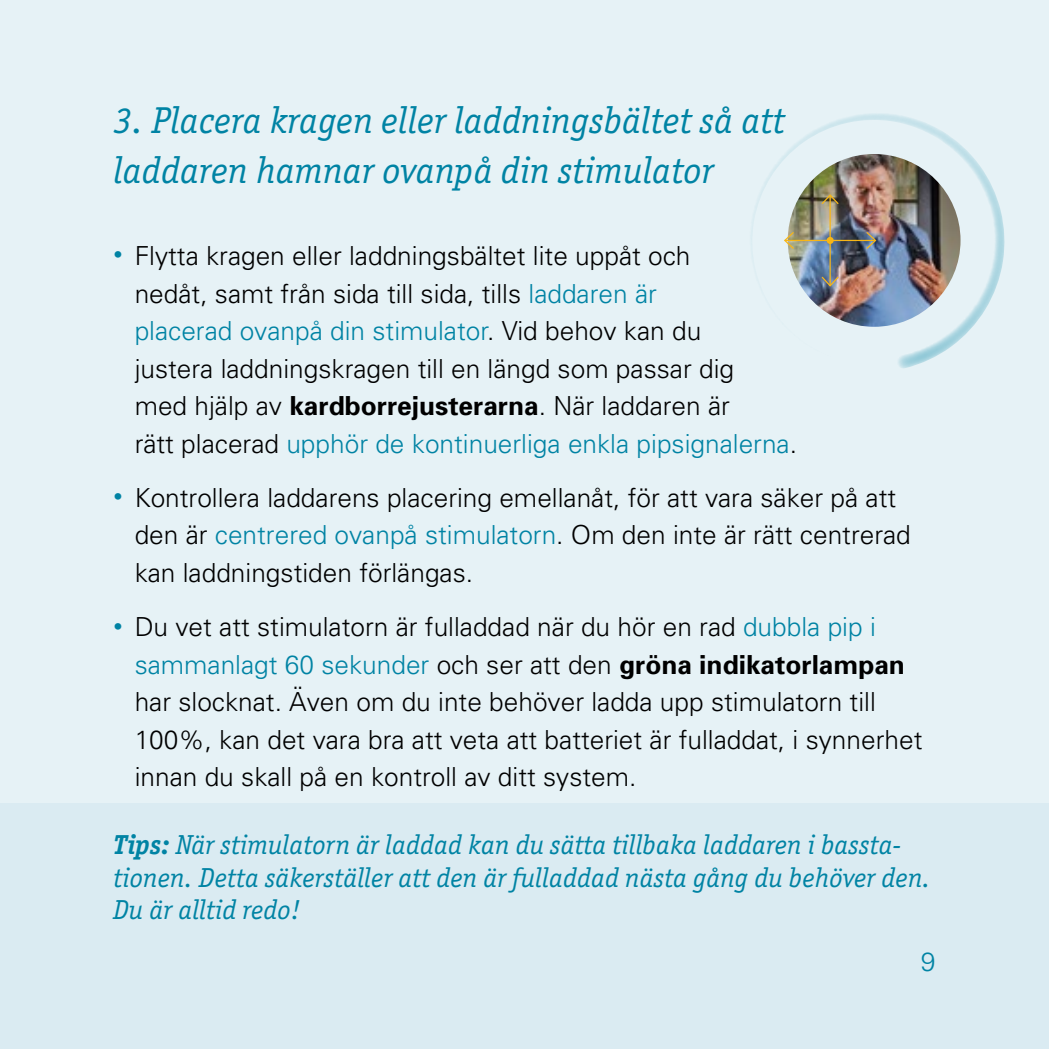
<style>
.page{position:relative;width:1049px;height:1049px;background:#e6f2f6}
.page>*{position:absolute;margin:0;border:0;box-sizing:border-box;transform-origin:0 0}
.t1{font:italic 37.5px/50px "Officina Ser ITC Std";letter-spacing:.01em;color:#0083a4}
.t2{font:italic 27.5px/32.5px "Officina Ser ITC Std";letter-spacing:.01em;color:#0083a4}
.t3{font:300 26.25px/37.5px "Univers";color:#000}
.t4{font:300 26.25px "Univers";color:#0083a4}
.s1{font-size:18.25px;color:#0083a4}
.s2{color:#0083a4}
.s3{font-weight:700}
</style>
<div class="page">
<div style="left:0;top:804px;width:1049px;height:245px;background:#daebf2"></div>
<svg style="left:751px;top:114px;width:254px;height:254px"></svg>
<img style="left:788px;top:154px;width:172px;height:173px;border-radius:86px">
<hr style="left:785px;top:240px;width:90px;height:1px;background:#f7b617">
<svg style="left:783px;top:231px;width:12px;height:19px"></svg>
<svg style="left:865px;top:231px;width:12px;height:19px"></svg>
<hr style="left:829px;top:195px;width:2px;height:91px;background:#f7b617">
<svg style="left:820px;top:193px;width:20px;height:13px"></svg>
<svg style="left:820px;top:275px;width:20px;height:13px"></svg>
<div style="left:826px;top:237px;width:8px;height:7px;background:#f7b617;border-radius:50%"></div>
<h1 class="t1" style="left:113px;top:96px;width:673px">3. Placera kragen eller laddningsbältet så att laddaren hamnar ovanpå din stimulator</h1>
<p class="t3" style="left:135px;top:236px;width:664px;text-indent:-21px"><span class="s1">•</span> Flytta kragen eller laddningsbältet lite uppåt och<br>nedåt, samt från sida till sida, tills <span class="s2">laddaren är<br>placerad ovanpå din stimulator</span>. Vid behov kan du<br>justera laddningskragen till en längd som passar dig<br>med hjälp av <span class="s3">kardborrejusterarna</span>. När laddaren är<br>rätt placerad <span class="s2">upphör de kontinuerliga enkla pipsignalerna</span>.</p>
<p class="t3" style="left:135px;top:478px;width:778px;text-indent:-21px"><span class="s1">•</span> Kontrollera laddarens placering emellanåt, för att vara säker på att den är <span class="s2">centrered ovanpå stimulatorn</span>. Om den inte är rätt centrerad kan laddningstiden förlängas.</p>
<p class="t3" style="left:135px;top:607px;width:789px;text-indent:-21px"><span class="s1">•</span> Du vet att stimulatorn är fulladdad när du hör en rad <span class="s2">dubbla pip i sammanlagt 60 sekunder</span> och ser att den <span class="s3">gröna indikatorlampan </span>har slocknat. Även om du inte behöver ladda upp stimulatorn till 100%, kan det vara bra att veta att batteriet är fulladdat, i synnerhet innan du skall på en kontroll av ditt system.</p>
<p class="t2" style="left:113px;top:829px;width:819px"><span class="s3">Tips:</span> När stimulatorn är laddad kan du sätta tillbaka laddaren i bassta&shy;tionen. Detta säkerställer att den är fulladdad nästa gång du behöver den.<br>Du är alltid redo!</p>
<p class="t4" style="left:921px;top:946px;width:16px">9</p>
</div>
